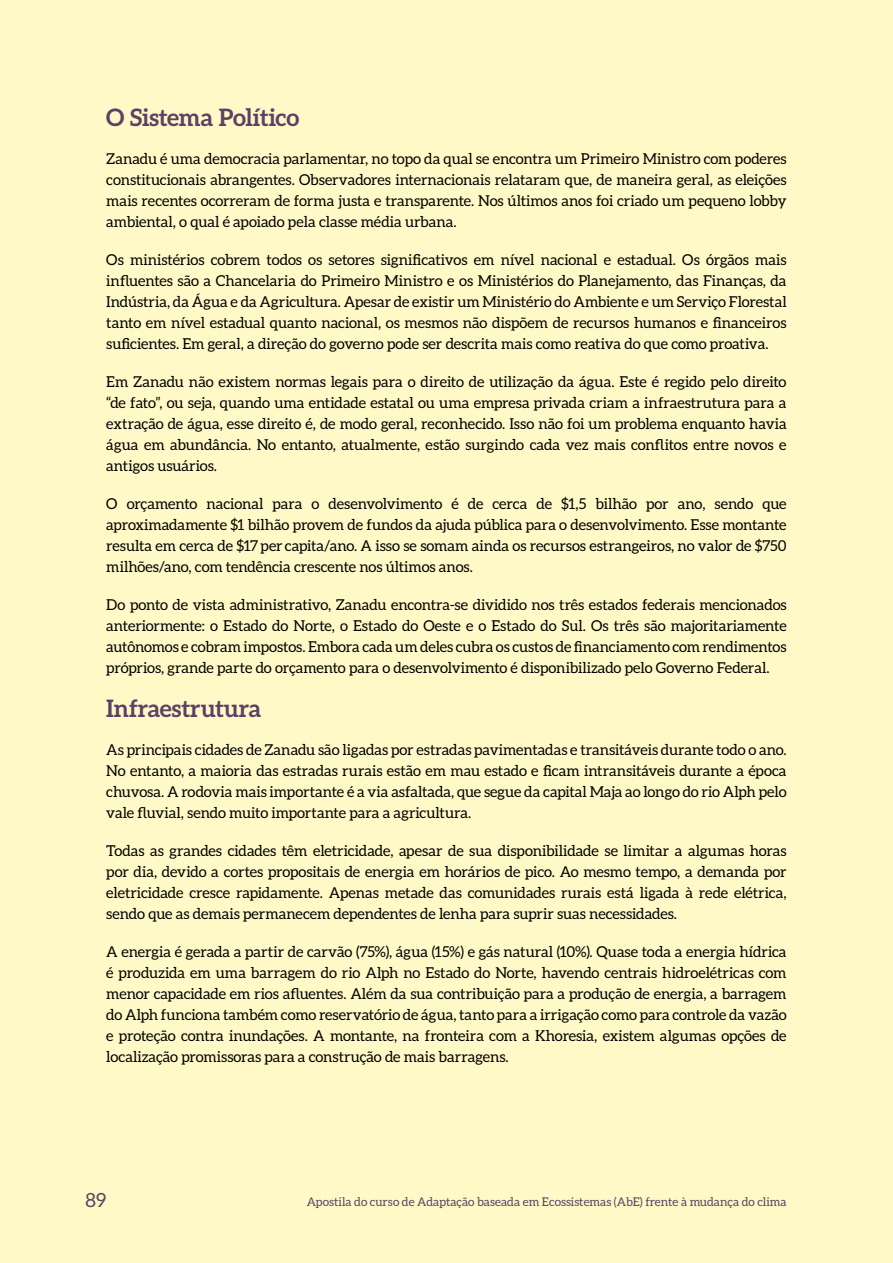
<style>
.page{position:relative;width:893px;height:1263px;background:#fff9c7}
.page>*{position:absolute;margin:0;border:0;box-sizing:border-box;transform-origin:0 0}
.t1{font:700 24px "Aleo";letter-spacing:-.01em;color:#5c4164}
.t2{font:19.5px "Aleo";color:#5c4164}
.t3{font:15px/21px "Aleo";letter-spacing:-.005em;color:#000;text-align:justify}
.t4{font:12px "Aleo";color:#5c4164}
</style>
<div class="page">
<h1 class="t1" style="left:106px;top:103px;width:194px">O Sistema Político</h1>
<p class="t3" style="left:106px;top:148px;width:682px">Zanadu é uma democracia parlamentar, no topo da qual se encontra um Primeiro Ministro com poderes constitucionais abrangentes. Observadores internacionais relataram que, de maneira geral, as eleições mais recentes ocorreram de forma justa e transparente. Nos últimos anos foi criado um pequeno lobby ambiental, o qual é apoiado pela classe média urbana.</p>
<p class="t3" style="left:106px;top:249px;width:682px">Os ministérios cobrem todos os setores significativos em nível nacional e estadual. Os órgãos mais influentes são a Chancelaria do Primeiro Ministro e os Ministérios do Planejamento, das Finanças, da Indústria, da Água e da Agricultura. Apesar de existir um Ministério do Ambiente e um Serviço Florestal tanto em nível estadual quanto nacional, os mesmos não dispõem de recursos humanos e financeiros suficientes. Em geral, a direção do governo pode ser descrita mais como reativa do que como proativa.</p>
<p class="t3" style="left:106px;top:371px;width:682px">Em Zanadu não existem normas legais para o direito de utilização da água. Este é regido pelo direito “de fato”, ou seja, quando uma entidade estatal ou uma empresa privada criam a infraestrutura para a extração de água, esse direito é, de modo geral, reconhecido. Isso não foi um problema enquanto havia água em abundância. No entanto, atualmente, estão surgindo cada vez mais conflitos entre novos e antigos usuários.</p>
<p class="t3" style="left:106px;top:494px;width:682px">O orçamento nacional para o desenvolvimento é de cerca de $1,5 bilhão por ano, sendo que aproximadamente $1 bilhão provem de fundos da ajuda pública para o desenvolvimento. Esse montante resulta em cerca de $17 per capita/ano. A isso se somam ainda os recursos estrangeiros, no valor de $750 milhões/ano, com tendência crescente nos últimos anos.</p>
<p class="t3" style="left:106px;top:595px;width:682px">Do ponto de vista administrativo, Zanadu encontra-se dividido nos três estados federais mencionados anteriormente: o Estado do Norte, o Estado do Oeste e o Estado do Sul. Os três são majoritariamente autônomos e cobram impostos. Embora cada um deles cubra os custos de financiamento com rendimentos próprios, grande parte do orçamento para o desenvolvimento é disponibilizado pelo Governo Federal.</p>
<h1 class="t1" style="left:106px;top:695px;width:157px">Infraestrutura</h1>
<p class="t3" style="left:106px;top:740px;width:682px">As principais cidades de Zanadu são ligadas por estradas pavimentadas e transitáveis durante todo o ano.<br>No entanto, a maioria das estradas rurais estão em mau estado e ficam intransitáveis durante a época chuvosa. A rodovia mais importante é a via asfaltada, que segue da capital Maja ao longo do rio Alph pelo vale fluvial, sendo muito importante para a agricultura.</p>
<p class="t3" style="left:106px;top:841px;width:682px">Todas as grandes cidades têm eletricidade, apesar de sua disponibilidade se limitar a algumas horas por dia, devido a cortes propositais de energia em horários de pico. Ao mesmo tempo, a demanda por eletricidade cresce rapidamente. Apenas metade das comunidades rurais está ligada à rede elétrica, sendo que as demais permanecem dependentes de lenha para suprir suas necessidades.</p>
<p class="t3" style="left:106px;top:942px;width:682px">A energia é gerada a partir de carvão (75%), água (15%) e gás natural (10%). Quase toda a energia hídrica é produzida em uma barragem do rio Alph no Estado do Norte, havendo centrais hidroelétricas com menor capacidade em rios afluentes. Além da sua contribuição para a produção de energia, a barragem do Alph funciona também como reservatório de água, tanto para a irrigação como para controle da vazão e proteção contra inundações. A montante, na fronteira com a Khoresia, existem algumas opções de localização promissoras para a construção de mais barragens.</p>
<h2 class="t2" style="left:86px;top:1189px;width:22px">89</h2>
<p class="t4" style="left:307px;top:1194px;width:481px">Apostila do curso de Adaptação baseada em Ecossistemas (AbE) frente à mudança do clima</p>
</div>
